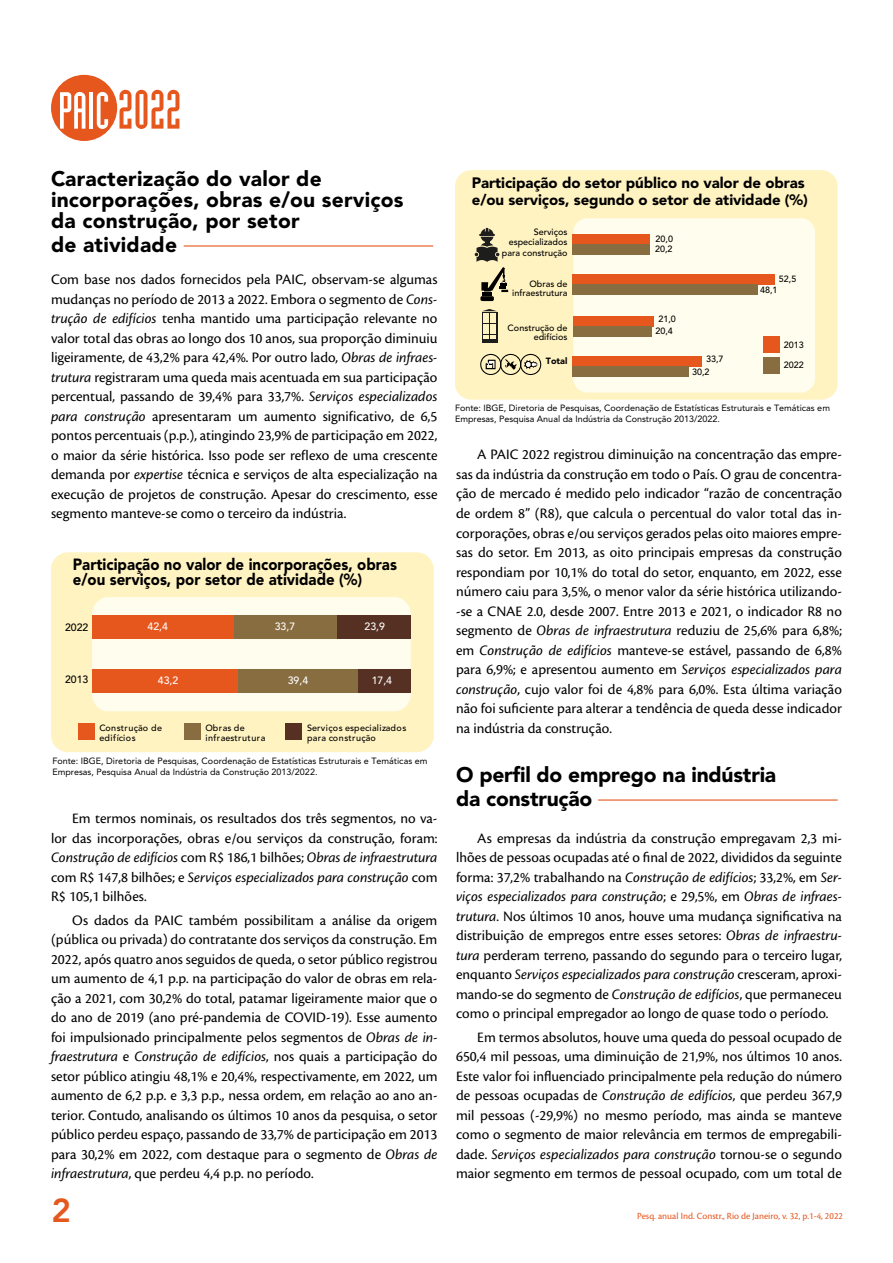
<style>
.page{position:relative;width:893px;height:1263px;background:#fff}
.page>*{position:absolute;margin:0;border:0;box-sizing:border-box;transform-origin:0 0}
.t1{font:51px "Industria LT Std Solid";color:#fff}
.t2{font:800 33px "Avenir LT Std";color:#e6571e}
.t3{font:900 21px/21px "Avenir LT Std";letter-spacing:.01em;color:#000}
.t4{font:900 21px/24px "Avenir LT Std";letter-spacing:-.01em;color:#000}
.t5{font:900 16.2px/15px "Avenir LT Std";color:#000;scale:.93 1}
.t6{font:15px/19.5px "Cronos Pro";color:#000;text-align:justify}
.t7{font:900 15px/16.5px "Avenir LT Std";letter-spacing:-.005em;color:#000}
.t8{font:500 10.5px "Avenir LT Std";color:#fff}
.t9{font:500 10.5px "Avenir LT Std";color:#000}
.t10{font:9.75px "Cronos Pro";color:#e6571e}
.t11{font:9px/10.8px "Avenir LT Std";color:#000}
.t12{font:500 9px/9px "Avenir LT Std";color:#000;text-align:right}
.t13{font:500 9px/10.8px "Avenir LT Std";letter-spacing:.055em;color:#000}
.t14{font:500 9px/10.8px "Avenir LT Std";letter-spacing:.04em;color:#000}
.t15{font:900 9px "Avenir LT Std";color:#000}
.s1{font-size:54px;color:#e6571e}
.s2{font-style:italic}
</style>
<div class="page">
<div style="left:51px;top:75px;width:66px;height:66px;background:#e6571e;border-radius:50%"></div>
<hr style="left:184px;top:245px;width:249px;height:2px;background:#e6571e">
<div style="left:51px;top:552px;width:383px;height:200px;background:#fff3c2;border-radius:17px"></div>
<div style="left:92px;top:597px;width:319px;height:114px;background:#fffded;border-radius:17px"></div>
<div style="left:78px;top:723px;width:16px;height:17px;background:#e6571e"></div>
<div style="left:184px;top:723px;width:16px;height:17px;background:#886d41"></div>
<div style="left:286px;top:723px;width:16px;height:17px;background:#573024"></div>
<div style="left:228px;top:669px;width:130px;height:24px;background:#886d41"></div>
<div style="left:358px;top:669px;width:53px;height:24px;background:#573024"></div>
<div style="left:92px;top:615px;width:142px;height:24px;background:#e6571e"></div>
<div style="left:234px;top:615px;width:103px;height:24px;background:#886d41"></div>
<div style="left:337px;top:615px;width:74px;height:24px;background:#573024"></div>
<div style="left:92px;top:669px;width:145px;height:24px;background:#e6571e"></div>
<div style="left:455px;top:170px;width:383px;height:230px;background:#fff3c2;border-radius:16px"></div>
<div style="left:573px;top:218px;width:242px;height:175px;background:#fffded;border-radius:14px"></div>
<div style="left:764px;top:336px;width:16px;height:17px;background:#e6571e"></div>
<div style="left:764px;top:358px;width:16px;height:16px;background:#886d41"></div>
<svg style="left:480px;top:354px;width:61px;height:21px"></svg>
<svg style="left:482px;top:309px;width:15px;height:34px"></svg>
<svg style="left:475px;top:228px;width:33px;height:73px"></svg>
<div style="left:572px;top:356px;width:130px;height:10px;background:#e6571e"></div>
<div style="left:572px;top:366px;width:116px;height:10px;background:#886d41"></div>
<div style="left:573px;top:316px;width:81px;height:10px;background:#e6571e"></div>
<div style="left:573px;top:326px;width:78px;height:10px;background:#886d41"></div>
<div style="left:572px;top:274px;width:202px;height:10px;background:#e6571e"></div>
<div style="left:572px;top:284px;width:185px;height:10px;background:#886d41"></div>
<div style="left:572px;top:234px;width:77px;height:10px;background:#e6571e"></div>
<div style="left:572px;top:244px;width:78px;height:10px;background:#886d41"></div>
<hr style="left:598px;top:799px;width:240px;height:2px;background:#e6571e">
<h1 class="t1" style="left:58px;top:83px;width:125px">PAIC <span class="s1">2022</span></h1>
<h3 class="t3" style="left:51px;top:168px;width:354px">Caracterização do valor de incorporações, obras e/ou serviços da construção, por setor</h3>
<h3 class="t3" style="left:51px;top:234px;width:128px">de atividade</h3>
<p class="t6" style="left:51px;top:270px;width:388px">Com base nos dados fornecidos pela PAIC, observam-se algumas mudanças no período de 2013 a 2022. Embora o segmento de <span class="s2">Cons&shy;trução de edifícios</span> tenha mantido uma participação relevante no valor total das obras ao longo dos 10 anos, sua proporção diminuiu ligeiramente, de 43,2% para 42,4%. Por outro lado, <span class="s2">Obras de infraes&shy;trutura</span> registraram uma queda mais acentuada em sua participação percentual, passando de 39,4% para 33,7%. <span class="s2">Serviços especializados para construção</span> apresentaram um aumento significativo, de 6,5 pontos percentuais (p.p.), atingindo 23,9% de participação em 2022, o maior da série histórica. Isso pode ser reflexo de uma crescente demanda por <span class="s2">expertise</span> técnica e serviços de alta especialização na execução de projetos de construção. Apesar do crescimento, esse segmento manteve-se como o terceiro da indústria.</p>
<p class="t5" style="left:73px;top:557px;width:350px">Participação no valor de incorporações, obras e/ou serviços, por setor de atividade (%)</p>
<p class="t9" style="left:65px;top:621px;width:25px">2022</p>
<p class="t8" style="left:148px;top:620px;width:22px">42,4</p>
<p class="t8" style="left:275px;top:620px;width:22px">33,7</p>
<p class="t8" style="left:364px;top:620px;width:22px">23,9</p>
<p class="t9" style="left:65px;top:673px;width:25px">2013</p>
<p class="t8" style="left:158px;top:674px;width:22px">43,2</p>
<p class="t8" style="left:288px;top:674px;width:22px">39,4</p>
<p class="t8" style="left:372px;top:674px;width:22px">17,4</p>
<p class="t13" style="left:100px;top:722px;width:64px">Construção de edifícios</p>
<p class="t13" style="left:205px;top:722px;width:62px">Obras de infraestrutura</p>
<p class="t14" style="left:307px;top:722px;width:101px">Serviços especializados para construção</p>
<p class="t11" style="left:52px;top:756px;width:376px">Fonte: IBGE, Diretoria de Pesquisas, Coordenação de Estatísticas Estruturais e Temáticas em<br>Empresas, Pesquisa Anual da Indústria da Construção 2013/2022.</p>
<p class="t6" style="left:51px;top:809px;width:388px;text-indent:21px">Em termos nominais, os resultados dos três segmentos, no va&shy;lor das incorporações, obras e/ou serviços da construção, foram:<br><span class="s2">Construção de edifícios</span> com R$ 186,1 bilhões; <span class="s2">Obras de infraestrutura </span>com R$ 147,8 bilhões; e <span class="s2">Serviços especializados para construção</span> com R$ 105,1 bilhões.</p>
<p class="t6" style="left:51px;top:910px;width:388px;text-indent:21px">Os dados da PAIC também possibilitam a análise da origem (pública ou privada) do contratante dos serviços da construção. Em 2022, após quatro anos seguidos de queda, o setor público registrou um aumento de 4,1 p.p. na participação do valor de obras em rela&shy;ção a 2021, com 30,2% do total, patamar ligeiramente maior que o do ano de 2019 (ano pré-pandemia de COVID-19). Esse aumento foi impulsionado principalmente pelos segmentos de <span class="s2">Obras de in&shy;fraestrutura</span> e <span class="s2">Construção de edifícios</span>, nos quais a participação do setor público atingiu 48,1% e 20,4%, respectivamente, em 2022, um aumento de 6,2 p.p. e 3,3 p.p., nessa ordem, em relação ao ano an&shy;terior. Contudo, analisando os últimos 10 anos da pesquisa, o setor público perdeu espaço, passando de 33,7% de participação em 2013 para 30,2% em 2022, com destaque para o segmento de <span class="s2">Obras de infraestrutura</span>, que perdeu 4,4 p.p. no período.</p>
<h2 class="t2" style="left:51px;top:1190px;width:21px">2</h2>
<p class="t7" style="left:472px;top:175px;width:338px">Participação do setor público no valor de obras e/ou serviços, segundo o setor de atividade (%)</p>
<p class="t12" style="left:502px;top:226px;width:67px;line-height:10.8px">Serviços especializados para construção</p>
<p class="t12" style="left:512px;top:280px;width:57px">Obras de infraestrutura</p>
<p class="t12" style="left:508px;top:324px;width:61px">Construção de edifícios</p>
<p class="t15" style="left:546px;top:355px;width:23px">Total</p>
<p class="t12" style="left:655px;top:234px;width:20px;line-height:10.4px;text-align:left">20,0<br>20,2</p>
<p class="t12" style="left:655px;top:313px;width:22px;line-height:12.3px;text-align:center">21,0<br>20,4</p>
<p class="t12" style="left:692px;top:353px;width:33px;line-height:13px;text-align:left;text-indent:14px">33,7<br>30,2</p>
<p class="t12" style="left:779px;top:275px;width:19px">52,5</p>
<p class="t12" style="left:760px;top:286px;width:19px">48,1</p>
<p class="t12" style="left:784px;top:341px;width:22px">2013</p>
<p class="t12" style="left:784px;top:361px;width:22px">2022</p>
<p class="t11" style="left:455px;top:403px;width:376px">Fonte: IBGE, Diretoria de Pesquisas, Coordenação de Estatísticas Estruturais e Temáticas em<br>Empresas, Pesquisa Anual da Indústria da Construção 2013/2022.</p>
<p class="t6" style="left:456px;top:445px;width:387px;text-indent:21px">A PAIC 2022 registrou diminuição na concentração das empre&shy;sas da indústria da construção em todo o País. O grau de concentra&shy;ção de mercado é medido pelo indicador “razão de concentração de ordem 8” (R8), que calcula o percentual do valor total das in&shy;corporações, obras e/ou serviços gerados pelas oito maiores empre&shy;sas do setor. Em 2013, as oito principais empresas da construção respondiam por 10,1% do total do setor, enquanto, em 2022, esse número caiu para 3,5%, o menor valor da série histórica utilizando--se a CNAE 2.0, desde 2007. Entre 2013 e 2021, o indicador R8 no segmento de <span class="s2">Obras de infraestrutura</span> reduziu de 25,6% para 6,8%; em <span class="s2">Construção de edifícios</span> manteve-se estável, passando de 6,8% para 6,9%; e apresentou aumento em <span class="s2">Serviços especializados para construção</span>, cujo valor foi de 4,8% para 6,0%. Esta última variação não foi suficiente para alterar a tendência de queda desse indicador na indústria da construção.</p>
<h3 class="t4" style="left:456px;top:763px;width:322px">O perfil do emprego na indústria da construção</h3>
<p class="t6" style="left:456px;top:828px;width:387px;text-indent:21px">As empresas da indústria da construção empregavam 2,3 mi&shy;lhões de pessoas ocupadas até o final de 2022, divididos da seguinte forma: 37,2% trabalhando na <span class="s2">Construção de edifícios</span>; 33,2%, em <span class="s2">Ser&shy;viços especializados para construção</span>; e 29,5%, em <span class="s2">Obras de infraes&shy;trutura</span>. Nos últimos 10 anos, houve uma mudança significativa na distribuição de empregos entre esses setores: <span class="s2">Obras de infraestru&shy;tura</span> perderam terreno, passando do segundo para o terceiro lugar, enquanto <span class="s2">Serviços especializados para construção</span> cresceram, aproxi&shy;mando-se do segmento de <span class="s2">Construção de edifícios</span>, que permaneceu como o principal empregador ao longo de quase todo o período.</p>
<p class="t6" style="left:456px;top:1027px;width:387px;text-indent:21px">Em termos absolutos, houve uma queda do pessoal ocupado de 650,4 mil pessoas, uma diminuição de 21,9%, nos últimos 10 anos.<br>Este valor foi influenciado principalmente pela redução do número de pessoas ocupadas de <span class="s2">Construção de edifícios</span>, que perdeu 367,9 mil pessoas (-29,9%) no mesmo período, mas ainda se manteve como o segmento de maior relevância em termos de empregabili&shy;dade. <span class="s2">Serviços especializados para construção</span> tornou-se o segundo maior segmento em termos de pessoal ocupado, com um total de</p>
<p class="t10" style="left:637px;top:1210px;width:207px">Pesq. anual Ind. Constr., Rio de Janeiro, v. 32, p.1-4, 2022</p>
</div>
